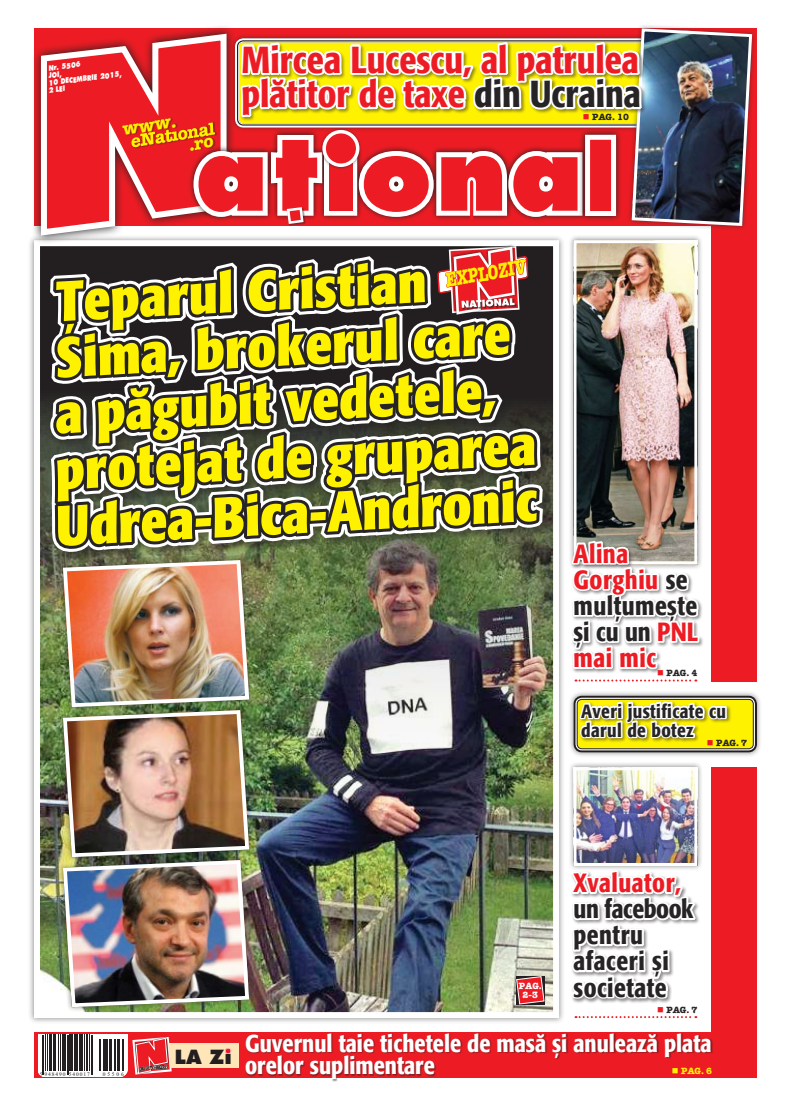
<style>
.page{position:relative;width:791px;height:1106px;background:#fff}
.page>*{position:absolute;margin:0;border:0;box-sizing:border-box;transform-origin:0 0}
.t1{font:100.7px "Futura Extra Bold Rom";color:#ed1c24}
.t2{font:700 condensed 56px/56px "R Formata";color:#fff200}
.t3{font:500 condensed 37.3px/34.2px "R Formata";color:#ed1c24}
.t4{font:500 condensed 26.2px/26.1px "R Formata";letter-spacing:.02em;color:#ed1c24}
.t5{font:500 condensed 26.2px/26.1px "R Formata";letter-spacing:.02em;color:#272425}
.t6{font:500 condensed 24.3px/22.5px "R Formata";color:#fff}
.t7{font:20.2px "American Type Writer Bold Rom";color:#fff200;scale:.73 1}
.t8{font:19.1px "Futura Extra Bold Rom";color:#231f20}
.t9{font:500 condensed 19px/19px "R Formata";letter-spacing:.02em;color:#272425}
.t10{font:17.6px "American Type Writer Bold Rom";color:#fff200}
.t11{font:9px "American Type Writer Bold Rom";color:#272425}
.t12{font:9px/9px "American Type Writer Bold Rom";color:#fff;text-align:center}
.t13{font:9px "American Type Writer Bold Rom";color:#fff200}
.t14{font:7.3px/7.3px "Futura Extra Bold Rom";color:#fff;scale:.8 1}
.t15{font:5.5px "Times New Roman";letter-spacing:.18em;color:#231f20}
.s1{color:#272425}
.s2{color:#ed1c24}
.s3{font-size:70.7px}
</style>
<div class="page">
<div style="left:712px;top:28px;width:45px;height:653px;background:#ed1c24"></div>
<div style="left:712px;top:767px;width:45px;height:310px;background:#ed1c24"></div>
<div style="left:568px;top:690px;width:223px;height:102px;background:#fff"></div>
<div style="left:578px;top:700px;width:190px;height:62px;background:#231f20;opacity:.5"></div>
<svg style="left:31px;top:28px;width:7px;height:222px"></svg>
<div style="left:187px;top:128px;width:604px;height:183px;background:#fff"></div>
<div style="left:626px;top:23px;width:135px;height:213px;background:#231f20;opacity:.5"></div>
<img style="left:38px;top:23px;width:716px;height:1059px">
<p class="t14" style="left:45px;top:65px;width:95px;text-indent:3px;rotate:-7deg">Nr. 5506<br>joi,<br>10 decembrie 2015,<br>2 LEI</p>
<p class="t10" style="left:121px;top:119px;width:56px;rotate:-9deg">www.</p>
<p class="t3" style="left:242px;top:44px;width:401px">Mircea Lucescu, al patrulea plătitor de taxe <span class="s1">din Ucraina</span></p>
<p class="t11" style="left:583px;top:111px;width:48px"><span class="s2">■</span> PAG. 10</p>
<h1 class="t1" style="left:195px;top:111px;width:389px">at<span class="s3">I</span>ona</h1>
<p class="t7" style="left:443px;top:268px;width:113px;rotate:-10deg">EXPLOZIV</p>
<p class="t2" style="left:42px;top:275px;width:485px;rotate:-3deg">Țeparul Cristian<br>Sima, brokerul care a păgubit vedetele, protejat de gruparea<br>Udrea-Bica-Andronic</p>
<p class="t4" style="left:573px;top:541px;width:126px">Alina<br>Gorghiu <span class="s1">se mulțumește și cu un</span> PNL mai mic</p>
<p class="t11" style="left:657px;top:667px;width:42px"><span class="s2">■</span> PAG. 4</p>
<p class="t9" style="left:581px;top:702px;width:146px">Averi justificate cu darul de botez</p>
<p class="t11" style="left:707px;top:737px;width:42px"><span class="s2">■</span> PAG. 7</p>
<p class="t12" style="left:519px;top:981px;width:24px">PAG.<br>2-3</p>
<p class="t4" style="left:573px;top:870px;width:109px">Xvaluator,</p>
<p class="t5" style="left:573px;top:896px;width:122px">un facebook pentru afaceri și societate</p>
<p class="t11" style="left:657px;top:1004px;width:42px"><span class="s2">■</span> PAG. 7</p>
<p class="t15" style="left:40px;top:1070px;width:52px">5 948490 540017</p>
<p class="t15" style="left:103px;top:1070px;width:22px">05258036</p>
<p class="t8" style="left:175px;top:1045px;width:58px">LA Zi</p>
<p class="t6" style="left:245px;top:1032px;width:468px">Guvernul taie tichetele de masă și anulează plata orelor suplimentare</p>
<p class="t13" style="left:672px;top:1065px;width:42px">■ PAG. 6</p>
</div>
